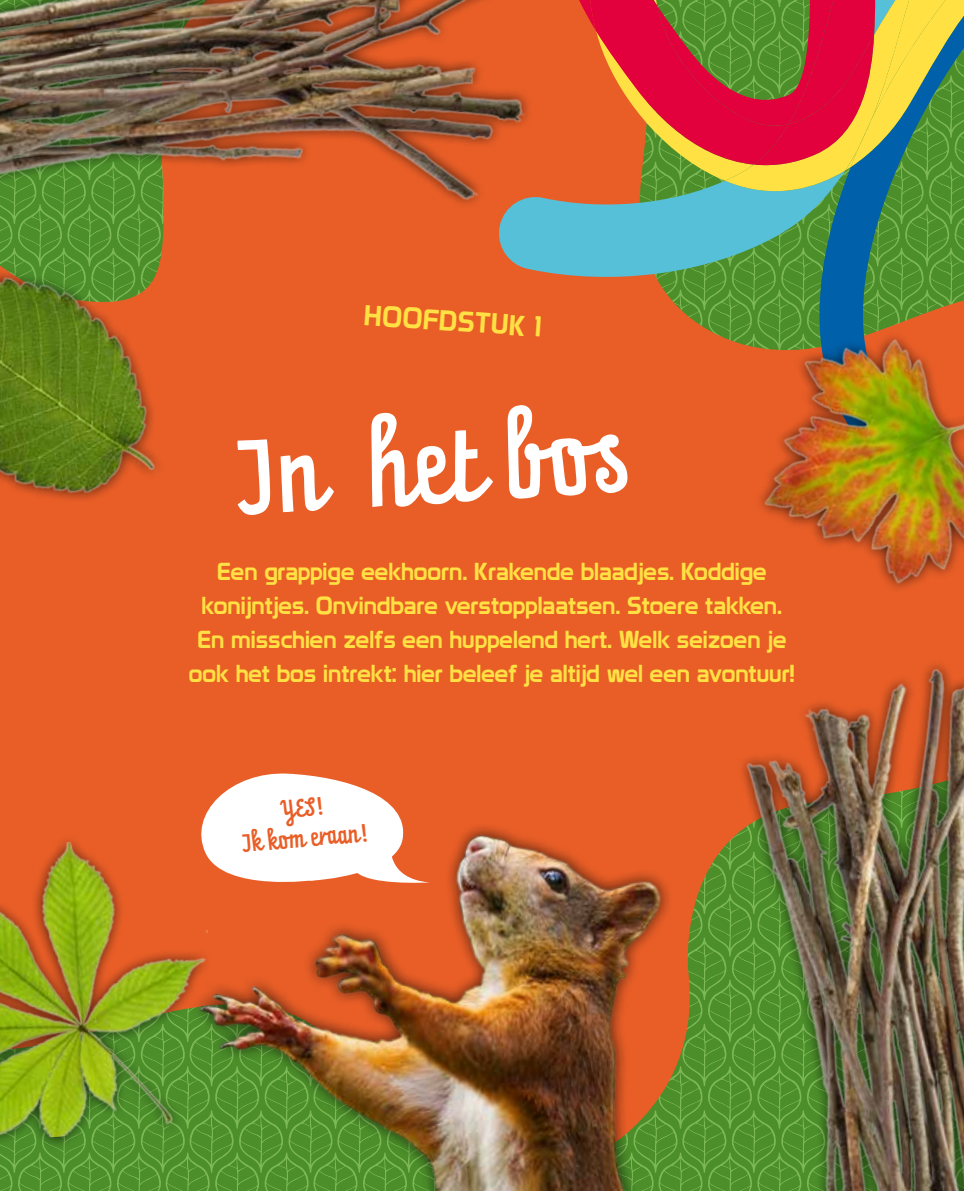
<style>
.page{position:relative;width:964px;height:1191px;background:#fff}
.page>*{position:absolute;margin:0;border:0;box-sizing:border-box;transform-origin:0 0}
.t1{font:92.6px "Prater Script Two";color:#fff}
.t2{font:28px "Prototype";color:#ffe144}
.t3{font:24px/34px "Prototype";color:#ffe144;text-align:center}
.t4{font:22px/30px "Prater Script Two";color:#e95e27;text-align:center}
</style>
<div class="page">
<div style="left:0;top:287px;width:702px;height:904px;background:#e95e27"></div>
<img style="left:132px;top:714px;width:442px;height:477px">
<svg style="left:561px;top:0;width:403px;height:287px;background:#9e7858"></svg>
<svg style="left:187px;top:771px;width:243px;height:121px"></svg>
<img style="left:0;top:0;width:561px;height:370px">
<img style="left:574px;top:657px;width:390px;height:534px">
<img style="left:0;top:539px;width:13px;height:110px">
<svg style="left:702px;top:249px;width:262px;height:71px;background:#4a8c49"></svg>
<img style="left:698px;top:320px;width:266px;height:329px">
<div style="left:0;top:225px;width:172px;height:307px;background:#e95e27"></div>
<img style="left:0;top:227px;width:178px;height:276px">
<svg style="left:0;top:807px;width:251px;height:370px;background:#a08741"></svg>
<img style="left:0;top:840px;width:236px;height:301px">
<p class="t2" style="left:365px;top:298px;width:179px;rotate:4deg">HOOFDSTUK 1</p>
<h1 class="t1" style="left:235px;top:420px;width:395px;rotate:-4deg">In het bos</h1>
<p class="t3" style="left:189px;top:554px;width:608px">Een grappige eekhoorn. Krakende blaadjes. Koddige konijntjes. Onvindbare verstopplaatsen. Stoere takken.<br>En misschien zelfs een huppelend hert. Welk seizoen je ook het bos intrekt: hier beleef je altijd wel een avontuur!</p>
<p class="t4" style="left:239px;top:800px;width:127px;rotate:-5deg">YES!<br>Ik kom eraan!</p>
</div>
